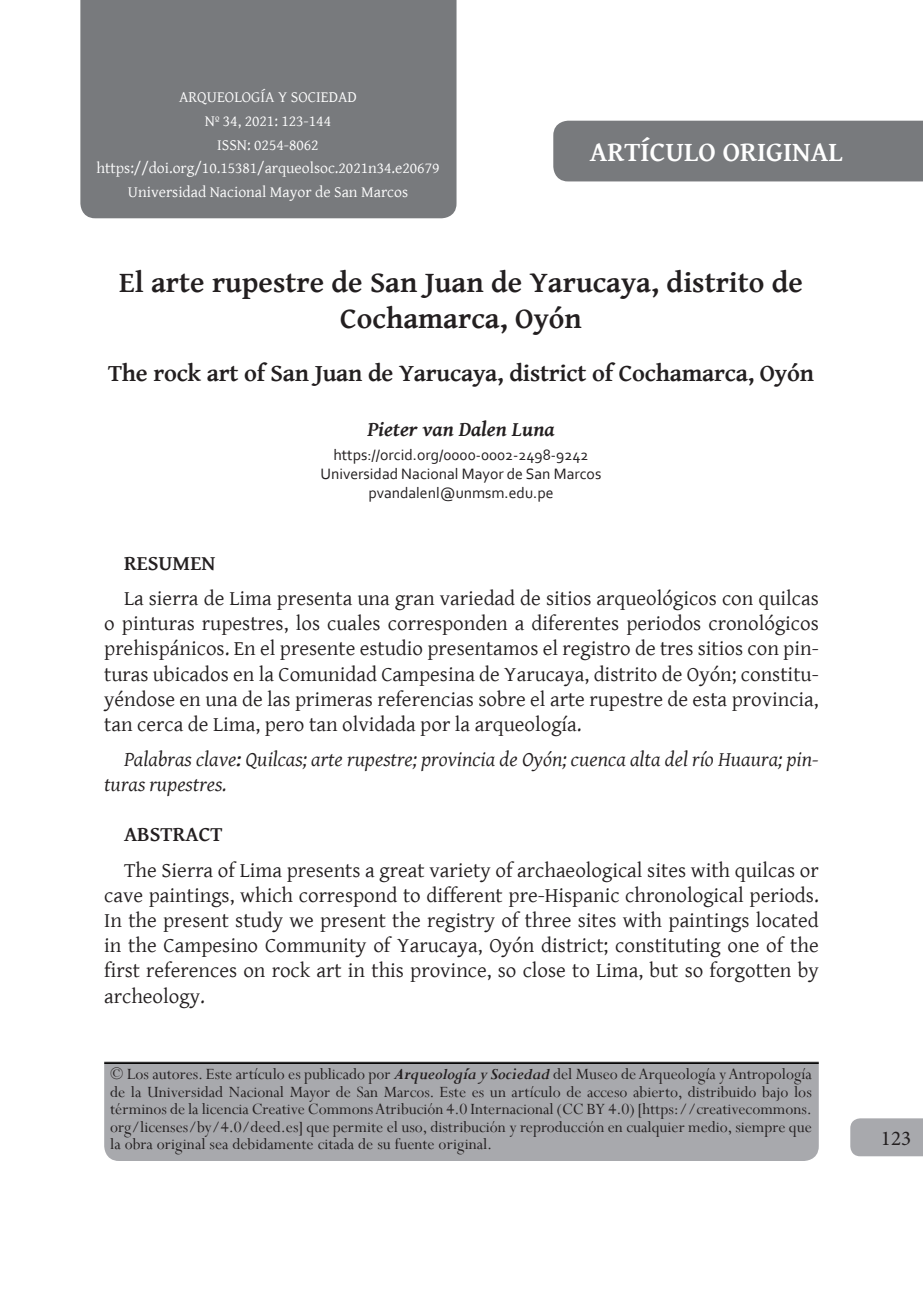
<style>
.page{position:relative;width:923px;height:1290px;background:#fff}
.page>*{position:absolute;margin:0;border:0;box-sizing:border-box;transform-origin:0 0}
.t1{font:700 29.75px/35.7px "Gentium Basic";color:#231f20;text-align:center}
.t2{font:700 28px "Gentium Basic";color:#fff}
.t3{font:700 24.5px "Gentium Basic";letter-spacing:-.01em;color:#231f20}
.NUEVO_ESTILO_PARRAFO{font:21px/25.2px "Gentium Basic";color:#231f20;text-align:justify}
.NUEVO_ESTILO_PARRAFO-2{font:italic 21px/25.2px "Gentium Basic";color:#231f20}
.Separacion_de_Nombre{font:italic 700 21px "Gentium Basic";color:#231f20}
.NUEVO_ESTILO_PARRAFO-3{font:700 21px "Gentium Basic";color:#231f20}
.t4{font:21px "Minion Pro";color:#231f20}
.t5{font:17.5px/17.5px "Perpetua";color:#231f20;text-align:justify}
.t6{font:15.75px "Gentium Basic";color:#fff}
.t7{font:15.75px "Corbel";color:#231f20}
.t8{font:15.75px "Gentium Basic";color:#fff}
.s1{font-weight:700}
.s2{font-weight:700;font-style:italic}
</style>
<div class="page">
<div style="left:850px;top:1118px;width:73px;height:38px;background:#a8a9ad"></div>
<div style="left:80px;top:0;width:376px;height:218px;background:#787a7d"></div>
<div style="left:104px;top:1064px;width:715px;height:97px;background:#a8a9ad"></div>
<hr style="left:104px;top:1062px;width:715px;height:1px;background:#000">
<hr style="left:104px;top:1063px;width:715px;height:1px;background:#000">
<div style="left:553px;top:121px;width:370px;height:60px;background:#787a7d"></div>
<p class="t6" style="left:179px;top:85px;width:179px">ARQUEOLOGÍA Y SOCIEDAD</p>
<p class="t8" style="left:205px;top:109px;width:128px">Nº 34, 2021: 123-144</p>
<p class="t8" style="left:217px;top:133px;width:103px">ISSN: 0254-8062</p>
<p class="t6" style="left:128px;top:181px;width:282px">Universidad Nacional Mayor de San Marcos</p>
<p class="t6" style="left:96px;top:157px;width:344px">https://doi.org/10.15381/arqueolsoc.2021n34.e20679</p>
<h2 class="t2" style="left:590px;top:131px;width:254px">ARTÍCULO ORIGINAL</h2>
<p class="t1" style="left:119px;top:264px;width:685px">El arte rupestre de San Juan de Yarucaya, distrito de<br>Cochamarca, Oyón</p>
<p class="t3" style="left:108px;top:355px;width:707px">The rock art of San Juan de Yarucaya, district of Cochamarca, Oyón</p>
<p class="Separacion_de_Nombre" style="left:367px;top:413px;width:189px">Pieter van Dalen Luna</p>
<p class="t7" style="left:333px;top:445px;width:257px">https://orcid.org/0000-0002-2498-9242</p>
<p class="t7" style="left:321px;top:464px;width:282px">Universidad Nacional Mayor de San Marcos</p>
<p class="t7" style="left:368px;top:483px;width:187px">pvandalenl@unmsm.edu.pe</p>
<p class="NUEVO_ESTILO_PARRAFO-3" style="left:124px;top:547px;width:93px">RESUMEN</p>
<p class="NUEVO_ESTILO_PARRAFO" style="left:104px;top:585px;width:716px;text-indent:20px">La sierra de Lima presenta una gran variedad de sitios arqueológicos con quilcas o pinturas rupestres, los cuales corresponden a diferentes periodos cronológicos prehispánicos. En el presente estudio presentamos el registro de tres sitios con pin&shy;turas ubicados en la Comunidad Campesina de Yarucaya, distrito de Oyón; constitu&shy;yéndose en una de las primeras referencias sobre el arte rupestre de esta provincia, tan cerca de Lima, pero tan olvidada por la arqueología.</p>
<p class="NUEVO_ESTILO_PARRAFO-2" style="left:104px;top:746px;width:716px;text-indent:20px">Palabras clave<span class="s1">:</span> Quilcas; arte rupestre; provincia de Oyón; cuenca alta del río Huaura; pin&shy;turas rupestres.</p>
<p class="NUEVO_ESTILO_PARRAFO-3" style="left:124px;top:819px;width:100px">ABSTRACT</p>
<p class="NUEVO_ESTILO_PARRAFO" style="left:104px;top:856px;width:716px;text-indent:20px">The Sierra of Lima presents a great variety of archaeological sites with quilcas or cave paintings, which correspond to different pre-Hispanic chronological periods.<br>In the present study we present the registry of three sites with paintings located in the Campesino Community of Yarucaya, Oyón district; constituting one of the first references on rock art in this province, so close to Lima, but so forgotten by archeology.</p>
<p class="t5" style="left:110px;top:1065px;width:703px">© Los autores. Este artículo es publicado por <span class="s2">Arqueología y Sociedad</span> del Museo de Arqueología y Antropología de la Universidad Nacional Mayor de San Marcos. Este es un artículo de acceso abierto, distribuido bajo los términos de la licencia Creative Commons Atribución 4.0 Internacional (CC BY 4.0) [https://creativecommons. org/licenses/by/4.0/deed.es] que permite el uso, distribución y reproducción en cualquier medio, siempre que la obra original sea debidamente citada de su fuente original.</p>
<p class="t4" style="left:881px;top:1124px;width:32px">123</p>
</div>
